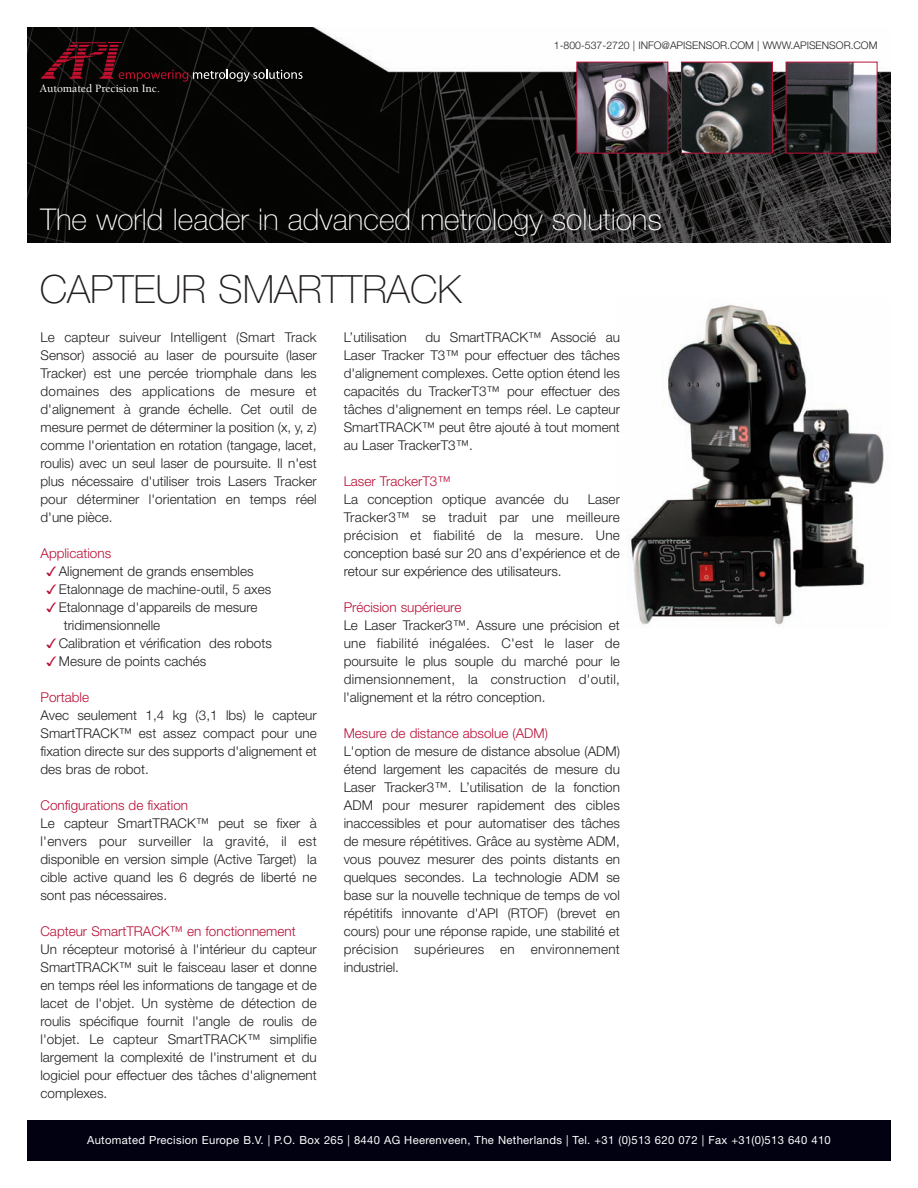
<style>
.page{position:relative;width:918px;height:1188px;background:#fff}
.page>*{position:absolute;margin:0;border:0;box-sizing:border-box;transform-origin:0 0}
.t1{font:100 39px "Helvetica Neue";color:#231f20}
.t2{font:100 30px "Helvetica Neue";color:#fff}
.t3{font:300 13.5px/18px "Helvetica Neue";color:#231f20;text-align:justify}
.t4{font:300 13.5px "Helvetica Neue";color:#b90f36}
.t5{font:500 11.4px "Berkeley";color:#fff}
.t6{font:11.25px "Helvetica Neue";letter-spacing:.03em;color:#fff}
.t7{font:300 10.5px "Helvetica Neue";color:#231f20}
.s1{font-family:"Monotype Sorts";font-weight:400;color:#b90f36}
</style>
<div class="page">
<img style="left:628px;top:305px;width:257px;height:320px">
<div style="left:27px;top:1120px;width:864px;height:41px;background:#010111"></div>
<img style="left:27px;top:27px;width:864px;height:216px">
<img style="left:788px;top:64px;width:88px;height:88px">
<div style="left:786px;top:62px;width:92px;height:92px;border:1px solid #b90f36"></div>
<img style="left:683px;top:64px;width:88px;height:88px">
<div style="left:681px;top:62px;width:92px;height:92px;border:1px solid #b90f36"></div>
<img style="left:578px;top:64px;width:88px;height:88px">
<div style="left:576px;top:62px;width:92px;height:92px;border:1px solid #b90f36"></div>
<svg style="left:41px;top:42px;width:262px;height:40px;background:#200f11"></svg>
<p class="t5" style="left:40px;top:84px;width:122px">Automated Precision Inc.</p>
<p class="t7" style="left:554px;top:42px;width:325px">1-800-537-2720 | INFO@APISENSOR.COM | WWW.APISENSOR.COM</p>
<h2 class="t2" style="left:40px;top:208px;width:623px">The world leader in advanced metrology solutions</h2>
<h1 class="t1" style="left:40px;top:275px;width:423px">CAPTEUR SMARTTRACK</h1>
<p class="t3" style="left:40px;top:329px;width:278px">Le capteur suiveur Intelligent (Smart Track Sensor) associé au laser de poursuite (laser Tracker) est une percée triomphale dans les domaines des applications de mesure et d'alignement à grande échelle. Cet outil de mesure permet de déterminer la position (x, y, z) comme l'orientation en rotation (tangage, lacet, roulis) avec un seul laser de poursuite. Il n'est plus nécessaire d'utiliser trois Lasers Tracker pour déterminer l'orientation en temps réel d'une pièce.</p>
<p class="t4" style="left:40px;top:548px;width:72px">Applications</p>
<p class="t3" style="left:46px;top:563px;width:209px"><span class="s1">✓</span>Alignement de grands ensembles</p>
<p class="t3" style="left:46px;top:581px;width:226px"><span class="s1">✓</span>Etalonnage de machine-outil, 5 axes</p>
<p class="t3" style="left:64px;top:599px;width:195px;text-indent:-17px"><span class="s1">✓</span>Etalonnage d'appareils de mesure tridimensionnelle</p>
<p class="t3" style="left:46px;top:635px;width:227px"><span class="s1">✓</span>Calibration et vérification des robots</p>
<p class="t3" style="left:46px;top:653px;width:161px"><span class="s1">✓</span>Mesure de points cachés</p>
<p class="t4" style="left:40px;top:692px;width:50px">Portable</p>
<p class="t3" style="left:40px;top:707px;width:278px">Avec seulement 1,4 kg (3,1 lbs) le capteur SmartTRACK™ est assez compact pour une fixation directe sur des supports d'alignement et des bras de robot.</p>
<p class="t4" style="left:40px;top:800px;width:149px">Configurations de fixation</p>
<p class="t3" style="left:40px;top:815px;width:278px">Le capteur SmartTRACK™ peut se fixer à l'envers pour surveiller la gravité, il est disponible en version simple (Active Target) la cible active quand les 6 degrés de liberté ne sont pas nécessaires.</p>
<p class="t4" style="left:40px;top:926px;width:257px">Capteur SmartTRACK™ en fonctionnement</p>
<p class="t3" style="left:40px;top:941px;width:278px">Un récepteur motorisé à l'intérieur du capteur SmartTRACK™ suit le faisceau laser et donne en temps réel les informations de tangage et de lacet de l'objet. Un système de détection de roulis spécifique fournit l'angle de roulis de l'objet. Le capteur SmartTRACK™ simplifie largement la complexité de l'instrument et du logiciel pour effectuer des tâches d'alignement complexes.</p>
<p class="t3" style="left:344px;top:329px;width:278px;text-indent:82px">du SmartTRACK™ Associé au Laser Tracker T3™ pour effectuer des tâches d'alignement complexes. Cette option étend les capacités du TrackerT3™ pour effectuer des tâches d'alignement en temps réel. Le capteur SmartTRACK™ peut être ajouté à tout moment au Laser TrackerT3™.</p>
<p class="t4" style="left:344px;top:476px;width:109px">Laser TrackerT3™</p>
<p class="t3" style="left:344px;top:491px;width:227px">La conception optique avancée du</p>
<p class="t3" style="left:344px;top:329px;width:65px">L’utilisation</p>
<p class="t3" style="left:344px;top:491px;width:278px;text-indent:244px">Laser Tracker3™ se traduit par une meilleure précision et fiabilité de la mesure. Une conception basé sur 20 ans d’expérience et de retour sur expérience des utilisateurs.</p>
<p class="t4" style="left:344px;top:602px;width:119px">Précision supérieure</p>
<p class="t3" style="left:344px;top:617px;width:278px">Le Laser Tracker3™. Assure une précision et une fiabilité inégalées. C'est le laser de poursuite le plus souple du marché pour le dimensionnement, la construction d'outil, l'alignement et la rétro conception.</p>
<p class="t4" style="left:344px;top:728px;width:206px">Mesure de distance absolue (ADM)</p>
<p class="t3" style="left:344px;top:743px;width:278px">L'option de mesure de distance absolue (ADM) étend largement les capacités de mesure du Laser Tracker3™. L’utilisation de la fonction ADM pour mesurer rapidement des cibles inaccessibles et pour automatiser des tâches de mesure répétitives. Grâce au système ADM, vous pouvez mesurer des points distants en quelques secondes. La technologie ADM se base sur la nouvelle technique de temps de vol répétitifs innovante d'API (RTOF) (brevet en cours) pour une réponse rapide, une stabilité et précision supérieures en environnement industriel.</p>
<p class="t6" style="left:87px;top:1136px;width:745px">Automated Precision Europe B.V. | P.O. Box 265 | 8440 AG Heerenveen, The Netherlands | Tel. +31 (0)513 620 072 | Fax +31(0)513 640 410</p>
</div>
